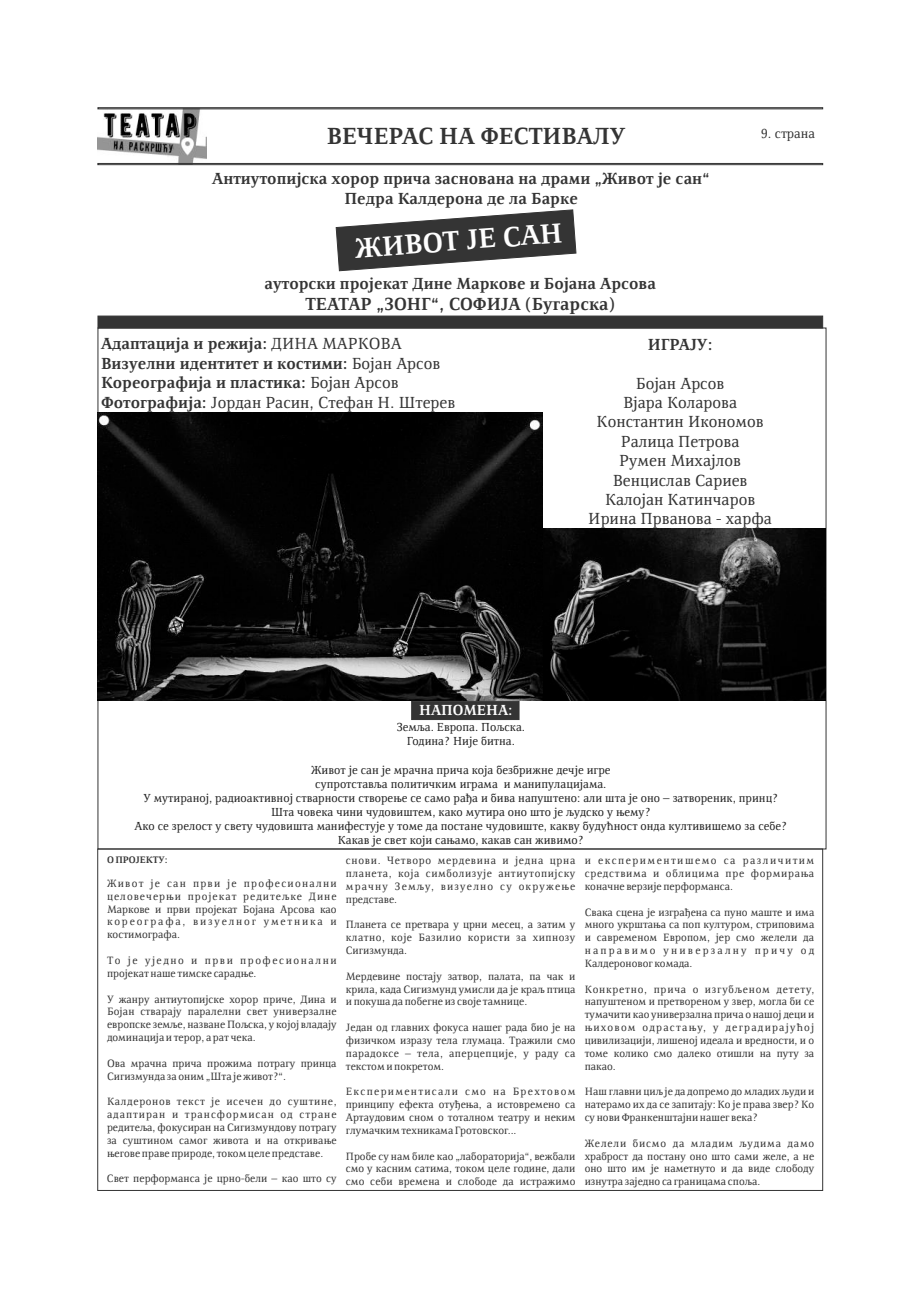
<style>
.page{position:relative;width:920px;height:1290px;background:#fff}
.page>*{position:absolute;margin:0;border:0;box-sizing:border-box;transform-origin:0 0}
.t1{font:700 28.5px "Resavska BG";color:#fefefe}
.t2{font:700 24px "Resavska BG";color:#343434}
.t3{font:700 18px "Resavska BG";color:#343434}
.t4{font:700 16.5px/19.4px "Resavska BG";color:#343434;text-align:center}
.t5{font:16.5px/19.4px "Resavska BG";color:#343434;text-align:center}
.t6{font:700 15px "Resavska BG";color:#fefefe}
.t7{font:13.5px "Resavska BG";color:#343434}
.t8{font:12px/14.1px "Resavska BG";color:#212121;text-align:center}
.t9{font:10.95px/12.9px "Resavska BG";color:#343434;text-align:justify}
.t10{font:10.95px/12.9px "Resavska BG";letter-spacing:.14em;color:#343434}
.t11{font:700 9.75px "Resavska BG";color:#343434}
.s1{font-weight:400}
</style>
<div class="page">
<img style="left:542px;top:529px;width:284px;height:172px">
<img style="left:98px;top:413px;width:444px;height:288px">
<img style="left:98px;top:109px;width:108px;height:54px">
<div style="left:97px;top:163px;width:726px;height:2px;border:1px solid #343434"></div>
<div style="left:97px;top:107px;width:726px;height:2px;border:1px solid #343434"></div>
<svg style="left:335px;top:209px;width:242px;height:63px"></svg>
<div style="left:98px;top:316px;width:725px;height:12px;background:#343434"></div>
<div style="left:411px;top:701px;width:108px;height:19px;background:#343434"></div>
<h2 class="t2" style="left:327px;top:126px;width:300px">ВЕЧЕРАС НА ФЕСТИВАЛУ</h2>
<h3 class="t4" style="left:212px;top:171px;width:499px">Антиутопијска хорор прича заснована на драми „Живот је сан“<br>Педра Калдерона де ла Барке</h3>
<h1 class="t1" style="left:354px;top:237px;width:209px;rotate:-4deg">ЖИВОТ ЈЕ САН</h1>
<p class="t7" style="left:761px;top:128px;width:56px">9. страна</p>
<h3 class="t4" style="left:264px;top:276px;width:393px">ауторски пројекат Дине Маркове и Бојана Арсова</h3>
<h3 class="t3" style="left:305px;top:297px;width:311px">ТЕАТАР „ЗОНГ“, СОФИЈА (Бугарска)</h3>
<h3 class="t4" style="left:648px;top:336px;width:66px">ИГРАЈУ:</h3>
<h3 class="t5" style="left:588px;top:375px;width:185px">Бојан Арсов<br>Вјара Коларова<br>Константин Икономов<br>Ралица Петрова<br>Румен Михајлов<br>Венцислав Сариев<br>Калојан Катинчаров<br>Ирина Прванова - харфа</h3>
<h3 class="t4" style="left:101px;top:336px;width:356px;text-align:left">Адаптација и режија: <span class="s1">ДИНА МАРКОВА </span>Визуелни идентитет и костими: <span class="s1">Бојан Арсов </span>Кореографија и пластика: <span class="s1">Бојан Арсов </span>Фотографија: <span class="s1">Јордан Расин, Стефан Н. Штерев</span></h3>
<h3 class="t6" style="left:419px;top:704px;width:95px">НАПОМЕНА:</h3>
<p class="t8" style="left:397px;top:721px;width:130px">Земља. Европа. Пољска.<br>Година? Није битна.</p>
<p class="t8" style="left:134px;top:764px;width:654px">Живот је сан је мрачна прича која безбрижне дечје игре<br>супротставља политичким играма и манипулацијама.<br>У мутираној, радиоактивној стварности створење се само рађа и бива напуштено: али шта је оно – затвореник, принц?<br>Шта човека чини чудовиштем, како мутира оно што је људско у њему?<br>Ако се зрелост у свету чудовишта манифестује у томе да постане чудовиште, какву будућност онда култивишемо за себе?<br>Какав је свет који сањамо, какав сан живимо?</p>
<p class="t11" style="left:107px;top:856px;width:62px">О ПРОЈЕКТУ:</p>
<p class="t9" style="left:107px;top:878px;width:231px">Живот је сан први је професионални целовечерњи пројекат редитељке Дине Маркове и први пројекат Бојана Арсова као кореографа, визуелног уметника и костимографа.</p>
<p class="t10" style="left:107px;top:955px;width:231px">То је уједно и први професионални пројекат наше тимске сарадње.</p>
<p class="t9" style="left:107px;top:993px;width:231px">У жанру антиутопијске хорор приче, Дина и Бојан стварају паралелни свет универзалне европске земље, назване Пољска, у којој владају доминација и терор, а рат чека.</p>
<p class="t9" style="left:107px;top:1058px;width:231px">Ова мрачна прича прожима потрагу принца<br>Сигизмунда за оним „Шта је живот?“.</p>
<p class="t9" style="left:107px;top:1096px;width:231px">Калдеронов текст је исечен до суштине, адаптиран и трансформисан од стране редитеља, фокусиран на Сигизмундову потрагу за суштином самог живота и на откривање његове праве природе, током целе представе.</p>
<p class="t9" style="left:107px;top:1173px;width:231px">Свет перформанса је црно-бели – као што су</p>
<p class="t9" style="left:346px;top:855px;width:231px">снови. Четворо мердевина и једна црна планета, која симболизује антиутопијску мрачну Земљу, визуелно су окружење представе.</p>
<p class="t9" style="left:346px;top:919px;width:231px">Планета се претвара у црни месец, а затим у клатно, које Базилио користи за хипнозу Сигизмунда.</p>
<p class="t9" style="left:346px;top:971px;width:231px">Мердевине постају затвор, палата, па чак и крила, када Сигизмунд умисли да је краљ птица и покуша да побегне из своје тамнице.</p>
<p class="t9" style="left:346px;top:1022px;width:231px">Један од главних фокуса нашег рада био је на физичком изразу тела глумаца. Тражили смо парадоксе – тела, аперцепције, у раду са текстом и покретом.</p>
<p class="t9" style="left:346px;top:1086px;width:231px">Експериментисали смо на Брехтовом принципу ефекта отуђења, а истовремено са Артаудовим сном о тоталном театру и неким глумачким техникама Гротовског...</p>
<p class="t9" style="left:346px;top:1150px;width:231px">Пробе су нам биле као „лабораторија“, вежбали смо у касним сатима, током целе године, дали смо себи времена и слободе да истражимо</p>
<p class="t9" style="left:585px;top:855px;width:231px">и експериментишемо са различитим средствима и облицима пре формирања коначне верзије перформанса.</p>
<p class="t9" style="left:585px;top:906px;width:231px">Свака сцена је изграђена са пуно маште и има много укрштања са поп културом, стриповима и савременом Европом, јер смо желели да направимо универзалну причу од Калдероновог комада.</p>
<p class="t9" style="left:585px;top:984px;width:231px">Конкретно, прича о изгубљеном детету, напуштеном и претвореном у звер, могла би се тумачити као универзална прича о нашој деци и њиховом одрастању, у деградирајућој цивилизацији, лишеној идеала и вредности, и о томе колико смо далеко отишли на путу за пакао.</p>
<p class="t9" style="left:585px;top:1086px;width:231px">Наш главни циљ је да допремо до младих људи и натерамо их да се запитају: Ко је права звер? Ко су нови Франкенштајни нашег века?</p>
<p class="t9" style="left:585px;top:1138px;width:231px">Желели бисмо да младим људима дамо храброст да постану оно што сами желе, a не оно што им је наметнуто и да виде слободу изнутра заједно са границама споља.</p>
</div>
